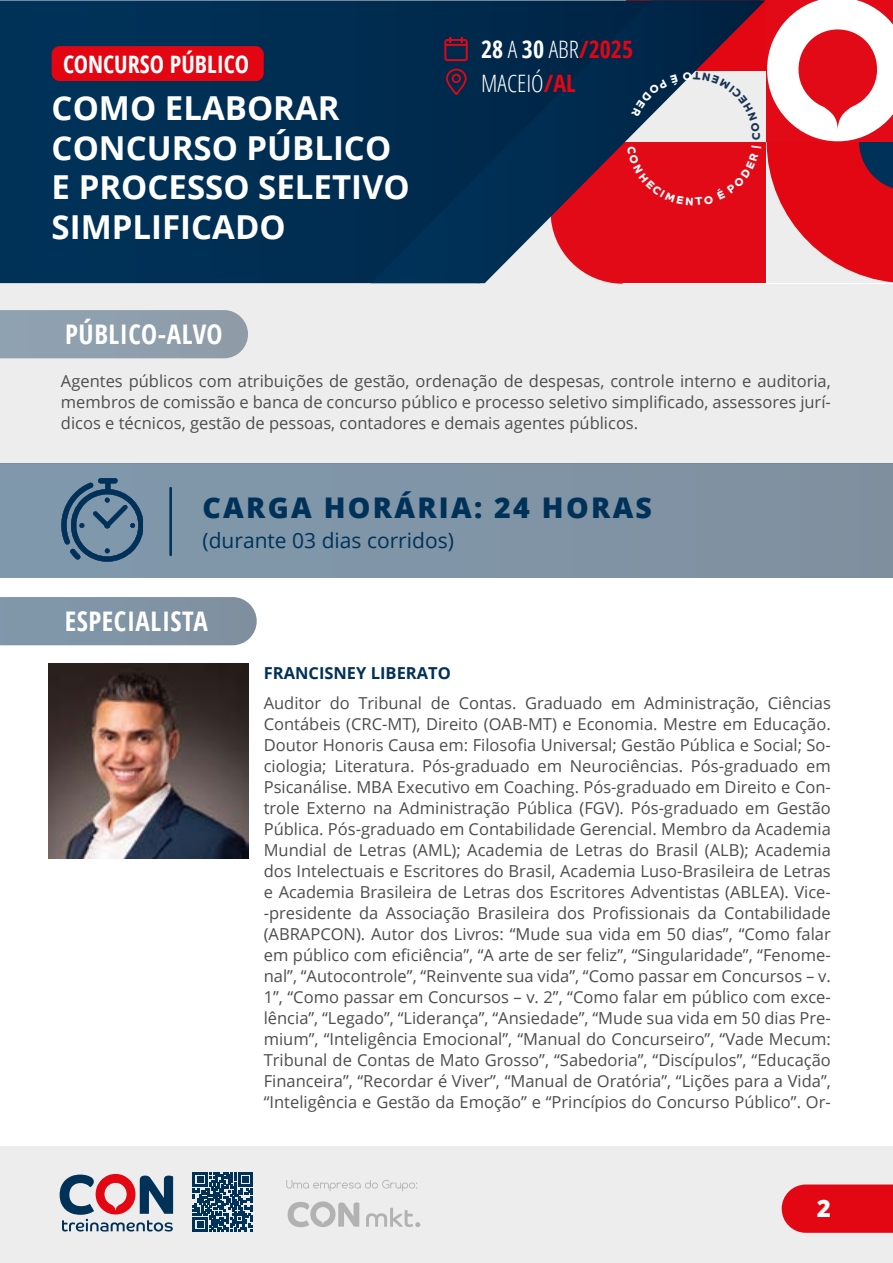
<style>
.page{position:relative;width:893px;height:1263px;background:#fff}
.page>*{position:absolute;margin:0;border:0;box-sizing:border-box;transform-origin:0 0}
.t1{font:700 33px/39.6px "Open Sans";color:#fff}
.t2{font:800 28.5px "Open Sans";letter-spacing:.08em;color:#003158}
.t3{font:700 condensed 27px "Open Sans";letter-spacing:.02em;color:#fff}
.t4{font:300 condensed 24px/34.5px "Open Sans";color:#fff}
.t5{font:700 condensed 24px "Open Sans";color:#fff}
.t6{font:800 24px "Open Sans";color:#fff}
.t7{font:21px "Open Sans";color:#003158}
.t8{font:16.5px/21px "Open Sans";color:#4d4d4d;text-align:justify}
.t9{font:700 16.5px "Open Sans";color:#003158}
.s1{font-weight:700}
.s2{font-weight:700;color:#e30512}
</style>
<div class="page">
<div style="left:0;top:1146px;width:893px;height:117px;background:#ededed"></div>
<svg style="left:782px;top:1184px;width:111px;height:49px;background:#e3131f"></svg>
<svg style="left:286px;top:1180px;width:131px;height:11px"></svg>
<svg style="left:366px;top:1207px;width:54px;height:20px"></svg>
<svg style="left:288px;top:1201px;width:71px;height:26px"></svg>
<svg style="left:60px;top:1174px;width:113px;height:57px"></svg>
<svg style="left:193px;top:1172px;width:60px;height:60px"></svg>
<div style="left:0;top:0;width:371px;height:283px;background:#003055"></div>
<svg style="left:371px;top:0;width:394px;height:283px;background:#113051"></svg>
<svg style="left:767px;top:0;width:126px;height:283px"></svg>
<svg style="left:444px;top:37px;width:24px;height:25px"></svg>
<svg style="left:446px;top:69px;width:21px;height:26px"></svg>
<div style="left:52px;top:46px;width:212px;height:35px;background:#e30512;border-radius:8px"></div>
<div style="left:0;top:284px;width:893px;height:179px;background:#ededed"></div>
<div style="left:0;top:310px;width:248px;height:48px;background:#8f9fad"></div>
<div style="left:0;top:597px;width:257px;height:48px;background:#8095a6"></div>
<img style="left:49px;top:663px;width:199px;height:195px">
<div style="left:0;top:464px;width:893px;height:113px;background:#8095a6"></div>
<svg style="left:61px;top:478px;width:82px;height:84px"></svg>
<hr style="left:169px;top:487px;width:3px;height:69px;background:#003158">
<svg style="left:551px;top:72px;width:210px;height:212px;background:#b03d4d"></svg>
<h3 class="t5" style="left:63px;top:47px;width:187px">CONCURSO PÚBLICO</h3>
<h1 class="t1" style="left:52px;top:87px;width:360px">COMO ELABORAR<br>CONCURSO PÚBLICO<br>E PROCESSO SELETIVO<br>SIMPLIFICADO</h1>
<h3 class="t4" style="left:481px;top:31px;width:154px"><span class="s1">28</span> A <span class="s1">30</span> ABR<span class="s2">/2025<br></span>MACEIÓ<span class="s2">/AL</span></h3>
<h3 class="t3" style="left:65px;top:315px;width:159px">PÚBLICO-ALVO</h3>
<p class="t8" style="left:61px;top:370px;width:771px">Agentes públicos com atribuições de gestão, ordenação de despesas, controle interno e auditoria, membros de comissão e banca de concurso público e processo seletivo simplificado, assessores jurí&shy;dicos e técnicos, gestão de pessoas, contadores e demais agentes públicos.</p>
<h2 class="t2" style="left:202px;top:486px;width:451px">CARGA HORÁRIA: 24 HORAS</h2>
<p class="t7" style="left:202px;top:526px;width:253px">(durante 03 dias corridos)</p>
<h3 class="t3" style="left:65px;top:602px;width:145px">ESPECIALISTA</h3>
<p class="t9" style="left:264px;top:661px;width:189px">FRANCISNEY LIBERATO</p>
<p class="t8" style="left:264px;top:692px;width:569px">Auditor do Tribunal de Contas. Graduado em Administração, Ciências Contábeis (CRC-MT), Direito (OAB-MT) e Economia. Mestre em Educação.<br>Doutor Honoris Causa em: Filosofia Universal; Gestão Pública e Social; So&shy;ciologia; Literatura. Pós-graduado em Neurociências. Pós-graduado em Psicanálise. MBA Executivo em Coaching. Pós-graduado em Direito e Con&shy;trole Externo na Administração Pública (FGV). Pós-graduado em Gestão Pública. Pós-graduado em Contabilidade Gerencial. Membro da Academia Mundial de Letras (AML); Academia de Letras do Brasil (ALB); Academia dos Intelectuais e Escritores do Brasil, Academia Luso-Brasileira de Letras e Academia Brasileira de Letras dos Escritores Adventistas (ABLEA). Vice--presidente da Associação Brasileira dos Profissionais da Contabilidade (ABRAPCON). Autor dos Livros: “Mude sua vida em 50 dias”, “Como falar em público com eficiência”, “A arte de ser feliz”, “Singularidade”, “Fenome&shy;nal”, “Autocontrole”, “Reinvente sua vida”, “Como passar em Concursos – v.<br>1”, “Como passar em Concursos – v. 2”, “Como falar em público com exce&shy;lência”, “Legado”, “Liderança”, “Ansiedade”, “Mude sua vida em 50 dias Pre&shy;mium”, “Inteligência Emocional”, “Manual do Concurseiro”, “Vade Mecum:<br>Tribunal de Contas de Mato Grosso”, “Sabedoria”, “Discípulos”, “Educação Financeira”, “Recordar é Viver”, “Manual de Oratória”, “Lições para a Vida”, “Inteligência e Gestão da Emoção” e “Princípios do Concurso Público”. Or-</p>
<h3 class="t6" style="left:817px;top:1190px;width:16px">2</h3>
</div>
